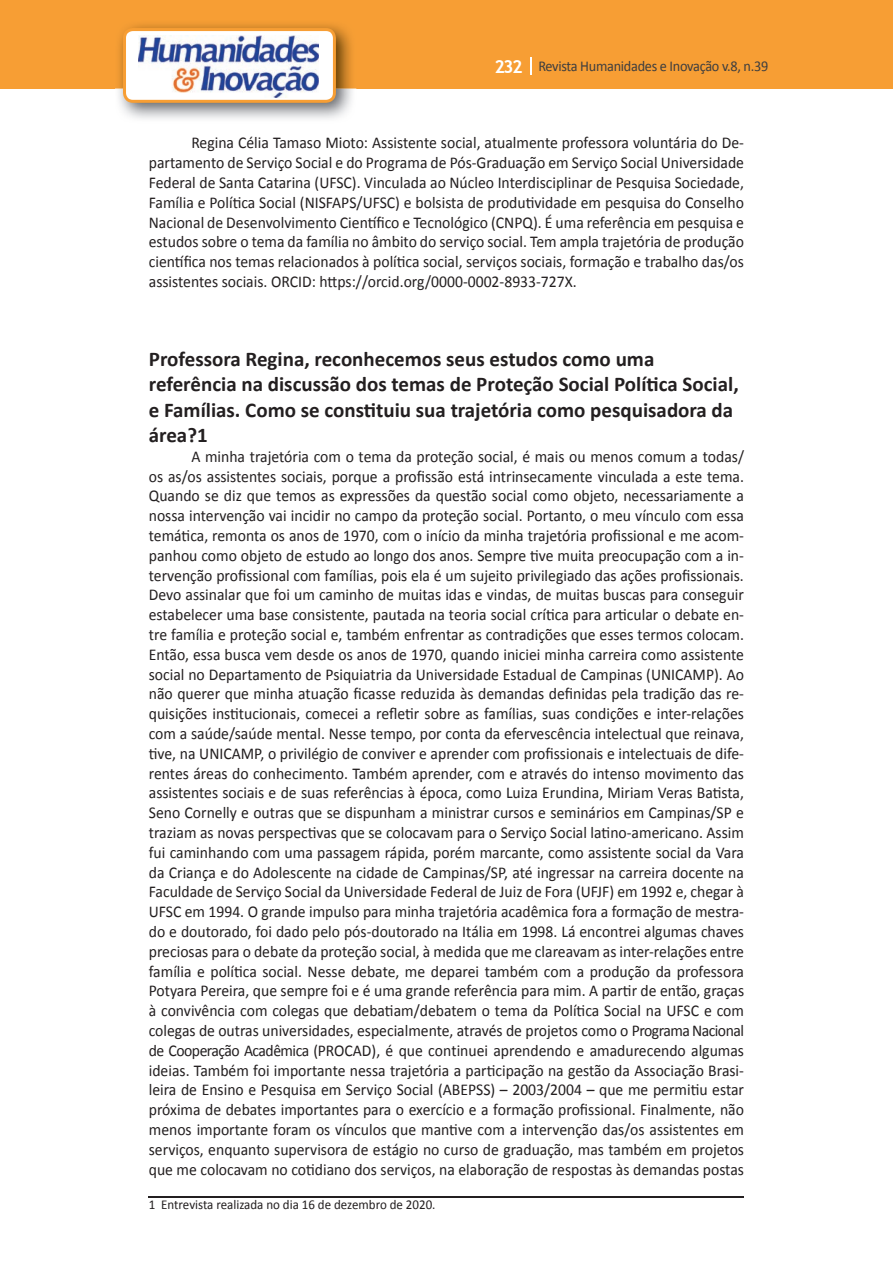
<style>
.page{position:relative;width:893px;height:1263px;background:#fff}
.page>*{position:absolute;margin:0;border:0;box-sizing:border-box;transform-origin:0 0}
.t1{font:700 21px/25.2px "Calibri";color:#231f20}
.t2{font:16.5px/19.8px "Calibri";color:#231f20;text-align:justify;scale:.95 1}
.t3{font:15px "Calibri";letter-spacing:-.02em;color:#3e3e3f;scale:.95 1}
.t4{font:13.5px "Calibri";color:#231f20;scale:.96 1}
.s1{font-family:"Trebuchet MS";font-weight:700;font-size:18px;color:#fff}
</style>
<div class="page">
<div style="left:0;top:0;width:893px;height:88px;background:#f79e34"></div>
<svg style="left:530px;top:57px;width:2px;height:18px"></svg>
<img style="left:115px;top:24px;width:241px;height:95px">
<svg style="left:123px;top:28px;width:213px;height:75px"></svg>
<hr style="left:149px;top:1196px;width:595px;height:2px;background:#231f20">
<p class="t3" style="left:495px;top:57px;width:290px"><span class="s1">232</span> Revista Humanidades e Inovação v.8, n.39</p>
<p class="t2" style="left:149px;top:133px;width:628px;text-indent:43px">Regina Célia Tamaso Mioto: Assistente social, atualmente professora voluntária do De&shy;partamento de Serviço Social e do Programa de Pós-Graduação em Serviço Social Universidade Federal de Santa Catarina (UFSC). Vinculada ao Núcleo Interdisciplinar de Pesquisa Sociedade, Família e Política Social (NISFAPS/UFSC) e bolsista de produtividade em pesquisa do Conselho Nacional de Desenvolvimento Científico e Tecnológico (CNPQ). É uma referência em pesquisa e estudos sobre o tema da família no âmbito do serviço social. Tem ampla trajetória de produção científica nos temas relacionados à política social, serviços sociais, formação e trabalho das/os assistentes sociais. ORCID: https://orcid.org/0000-0002-8933-727X.</p>
<p class="t1" style="left:149px;top:347px;width:591px">Professora Regina, reconhecemos seus estudos como uma referência na discussão dos temas de Proteção Social Política Social, e Famílias. Como se constituiu sua trajetória como pesquisadora da área?1</p>
<p class="t2" style="left:149px;top:446px;width:628px;text-indent:43px">A minha trajetória com o tema da proteção social, é mais ou menos comum a todas/ os as/os assistentes sociais, porque a profissão está intrinsecamente vinculada a este tema.<br>Quando se diz que temos as expressões da questão social como objeto, necessariamente a nossa intervenção vai incidir no campo da proteção social. Portanto, o meu vínculo com essa temática, remonta os anos de 1970, com o início da minha trajetória profissional e me acom&shy;panhou como objeto de estudo ao longo dos anos. Sempre tive muita preocupação com a in&shy;tervenção profissional com famílias, pois ela é um sujeito privilegiado das ações profissionais.<br>Devo assinalar que foi um caminho de muitas idas e vindas, de muitas buscas para conseguir estabelecer uma base consistente, pautada na teoria social crítica para articular o debate en&shy;tre família e proteção social e, também enfrentar as contradições que esses termos colocam.<br>Então, essa busca vem desde os anos de 1970, quando iniciei minha carreira como assistente social no Departamento de Psiquiatria da Universidade Estadual de Campinas (UNICAMP). Ao não querer que minha atuação ficasse reduzida às demandas definidas pela tradição das re&shy;quisições institucionais, comecei a refletir sobre as famílias, suas condições e inter-relações com a saúde/saúde mental. Nesse tempo, por conta da efervescência intelectual que reinava, tive, na UNICAMP, o privilégio de conviver e aprender com profissionais e intelectuais de dife&shy;rentes áreas do conhecimento. Também aprender, com e através do intenso movimento das assistentes sociais e de suas referências à época, como Luiza Erundina, Miriam Veras Batista, Seno Cornelly e outras que se dispunham a ministrar cursos e seminários em Campinas/SP e traziam as novas perspectivas que se colocavam para o Serviço Social latino-americano. Assim fui caminhando com uma passagem rápida, porém marcante, como assistente social da Vara da Criança e do Adolescente na cidade de Campinas/SP, até ingressar na carreira docente na Faculdade de Serviço Social da Universidade Federal de Juiz de Fora (UFJF) em 1992 e, chegar à UFSC em 1994. O grande impulso para minha trajetória acadêmica fora a formação de mestra&shy;do e doutorado, foi dado pelo pós-doutorado na Itália em 1998. Lá encontrei algumas chaves preciosas para o debate da proteção social, à medida que me clareavam as inter-relações entre família e política social. Nesse debate, me deparei também com a produção da professora Potyara Pereira, que sempre foi e é uma grande referência para mim. A partir de então, graças à convivência com colegas que debatiam/debatem o tema da Política Social na UFSC e com colegas de outras universidades, especialmente, através de projetos como o Programa Nacional de Cooperação Acadêmica (PROCAD), é que continuei aprendendo e amadurecendo algumas ideias. Também foi importante nessa trajetória a participação na gestão da Associação Brasi&shy;leira de Ensino e Pesquisa em Serviço Social (ABEPSS) – 2003/2004 – que me permitiu estar próxima de debates importantes para o exercício e a formação profissional. Finalmente, não menos importante foram os vínculos que mantive com a intervenção das/os assistentes em serviços, enquanto supervisora de estágio no curso de graduação, mas também em projetos que me colocavam no cotidiano dos serviços, na elaboração de respostas às demandas postas</p>
<p class="t4" style="left:149px;top:1196px;width:300px">1 Entrevista realizada no dia 16 de dezembro de 2020.</p>
</div>
